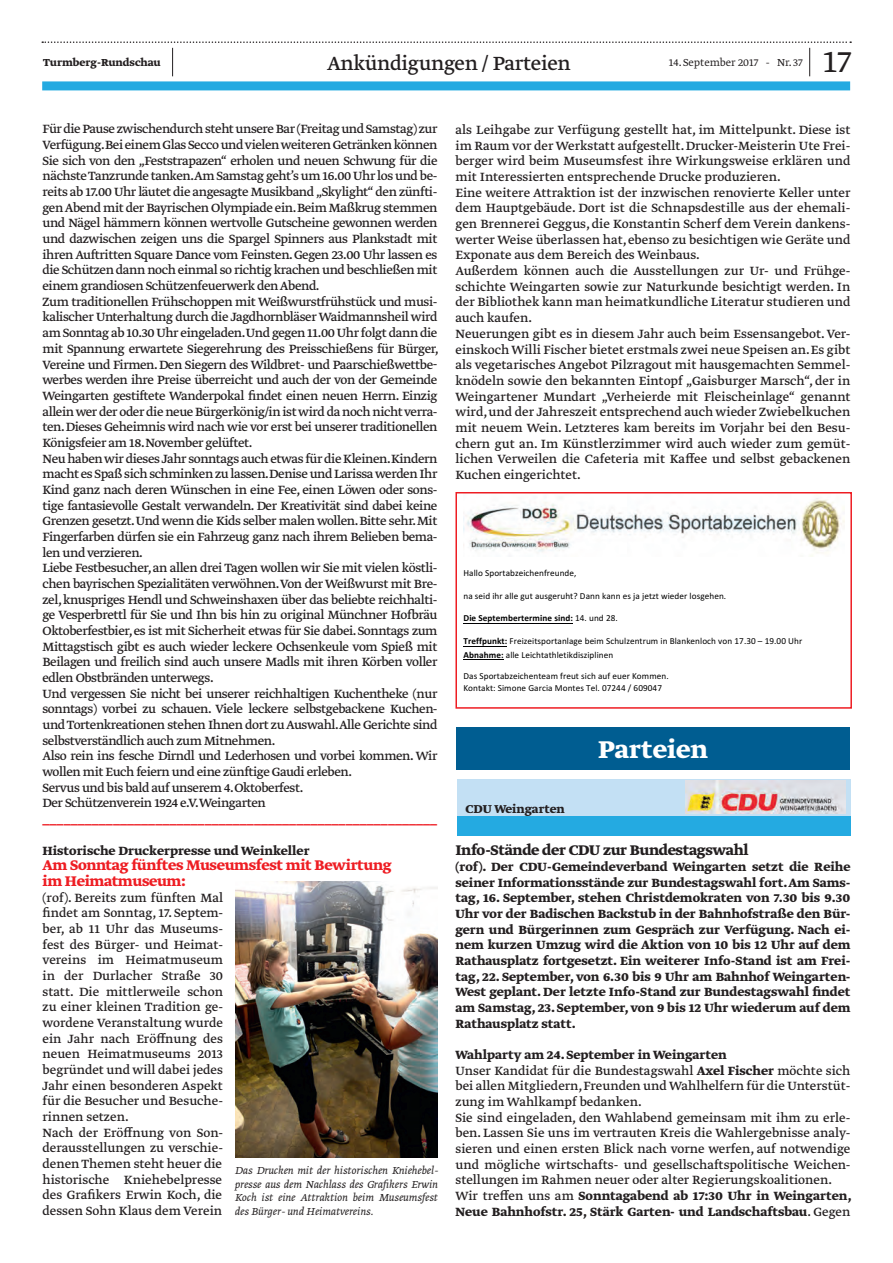
<style>
.page{position:relative;width:893px;height:1263px;background:#fff}
.page>*{position:absolute;margin:0;border:0;box-sizing:border-box;transform-origin:0 0}
.t1{font:300 36px "Greta Text Std";color:#231f20}
.t2{font:700 28.65px "Greta Text Std";color:#fff}
.t3{font:22.5px "Greta Text Std";letter-spacing:-.015em;color:#231f20}
.t4{font:700 16.5px/15.6px "Greta Text Std";letter-spacing:-.02em;color:#ee1d23}
.t5{font:700 16.5px "Greta Text Std";letter-spacing:-.02em;color:#231f20}
.t6{font:14.1px/15.8px "Greta Text Std";letter-spacing:-.03em;color:#231f20}
.t7{font:14.1px/15.8px "Greta Text Std";color:#231f20}
.t8{font:700 14.1px/15.8px "Greta Text Std";color:#231f20;text-align:justify}
.t9{font:700 14.1px "Greta Text Std";color:#ee1d23}
.t10{font:700 13.5px "Greta Text Std";color:#231f20}
.t11{font:italic 300 12px/13.5px "Greta Text Std";color:#231f20;text-align:justify}
.t12{font:300 12px "Greta Text Std";color:#231f20}
.t13{font:700 12px "Greta Text Std";color:#231f20}
.t14{font:9.15px/13.4px "Calibri";letter-spacing:.01em;color:#000001}
.t15{font:700 9.15px "Calibri";letter-spacing:.01em;color:#000001}
.s1{font-weight:400}
.s2{font-weight:700}
</style>
<div class="page">
<div style="left:42px;top:81px;width:808px;height:9px;background:#24aae1"></div>
<svg style="left:42px;top:41px;width:809px;height:35px"></svg>
<hr style="left:463px;top:623px;width:110px;height:1px;background:#000001">
<hr style="left:463px;top:646px;width:44px;height:1px;background:#000001">
<hr style="left:463px;top:659px;width:41px;height:1px;background:#000001">
<img style="left:463px;top:498px;width:381px;height:58px">
<div style="left:455px;top:492px;width:397px;height:217px;border:2px solid #ee1d23"></div>
<img style="left:236px;top:881px;width:201px;height:276px">
<div style="left:457px;top:779px;width:393px;height:57px;background:#c3e0f4"></div>
<div style="left:457px;top:816px;width:393px;height:20px;background:#24aae1"></div>
<img style="left:685px;top:781px;width:160px;height:32px">
<div style="left:456px;top:727px;width:394px;height:42px;background:#005d91"></div>
<p class="t13" style="left:43px;top:56px;width:119px">Turmberg-Rundschau</p>
<h3 class="t3" style="left:327px;top:50px;width:245px">Ankündigungen / Parteien</h3>
<p class="t12" style="left:669px;top:56px;width:135px">14. September 2017 - Nr. 37</p>
<h1 class="t1" style="left:823px;top:41px;width:29px">17</h1>
<p class="t6" style="left:43px;top:122px;width:398px">Für die Pause zwischendurch steht unsere Bar (Freitag und Samstag) zur Verfügung.Bei einem Glas Secco und vielen weiteren Getränken können Sie sich von den „Feststrapazen“ erholen und neuen Schwung für die nächste Tanzrunde tanken.Am Samstag geht’s um 16.00 Uhr los und be&shy;reits ab 17.00 Uhr läutet die angesagte Musikband „Skylight“ den zünfti&shy;gen Abend mit der Bayrischen Olympiade ein.Beim Maßkrug stemmen und Nägel hämmern können wertvolle Gutscheine gewonnen werden und dazwischen zeigen uns die Spargel Spinners aus Plankstadt mit ihren Auftritten Square Dance vom Feinsten. Gegen 23.00 Uhr lassen es die Schützen dann noch einmal so richtig krachen und beschließen mit einem grandiosen Schützenfeuerwerk den Abend.<br>Zum traditionellen Frühschoppen mit Weißwurstfrühstück und musi&shy;kalischer Unterhaltung durch die Jagdhornbläser Waidmannsheil wird am Sonntag ab 10.30 Uhr eingeladen.Und gegen 11.00 Uhr folgt dann die mit Spannung erwartete Siegerehrung des Preisschießens für Bürger, Vereine und Firmen. Den Siegern des Wildbret- und Paarschießwettbe&shy;werbes werden ihre Preise überreicht und auch der von der Gemeinde Weingarten gestiftete Wanderpokal findet einen neuen Herrn. Einzig allein wer der oder die neue Bürgerkönig/in ist wird da noch nicht verra&shy;ten. Dieses Geheimnis wird nach wie vor erst bei unserer traditionellen Königsfeier am 18.November gelüftet.<br>Neu haben wir dieses Jahr sonntags auch etwas für die Kleinen.Kindern macht es Spaß sich schminken zu lassen.Denise und Larissa werden Ihr Kind ganz nach deren Wünschen in eine Fee, einen Löwen oder sons&shy;tige fantasievolle Gestalt verwandeln. Der Kreativität sind dabei keine Grenzen gesetzt.Und wenn die Kids selber malen wollen.Bitte sehr.Mit Fingerfarben dürfen sie ein Fahrzeug ganz nach ihrem Belieben bema&shy;len und verzieren.<br>Liebe Festbesucher, an allen drei Tagen wollen wir Sie mit vielen köstli&shy;chen bayrischen Spezialitäten verwöhnen.Von der Weißwurst mit Bre&shy;zel, knuspriges Hendl und Schweinshaxen über das beliebte reichhalti&shy;ge Vesperbrettl für Sie und Ihn bis hin zu original Münchner Hofbräu Oktoberfestbier, es ist mit Sicherheit etwas für Sie dabei. Sonntags zum Mittagstisch gibt es auch wieder leckere Ochsenkeule vom Spieß mit Beilagen und freilich sind auch unsere Madls mit ihren Körben voller edlen Obstbränden unterwegs.<br>Und vergessen Sie nicht bei unserer reichhaltigen Kuchentheke (nur sonntags) vorbei zu schauen. Viele leckere selbstgebackene Kuchen&shy;und Tortenkreationen stehen Ihnen dort zu Auswahl.Alle Gerichte sind selbstverständlich auch zum Mitnehmen.<br>Also rein ins fesche Dirndl und Lederhosen und vorbei kommen. Wir wollen mit Euch feiern und eine zünftige Gaudi erleben.<br>Servus und bis bald auf unserem 4.Oktoberfest.<br>Der Schützenverein 1924 e.V.Weingarten</p>
<p class="t9" style="left:43px;top:811px;width:396px">________________________________________________________</p>
<p class="t8" style="left:43px;top:843px;width:269px">Historische Druckerpresse und Weinkeller</p>
<p class="t4" style="left:43px;top:858px;width:351px">Am Sonntag fünftes Museumsfest mit Bewirtung im Heimatmuseum:</p>
<p class="t7" style="left:43px;top:890px;width:182px">(rof). Bereits zum fünften Mal findet am Sonntag, 17. Septem&shy;ber, ab 11 Uhr das Museums&shy;fest des Bürger- und Heimat&shy;vereins im Heimatmuseum in der Durlacher Straße 30 statt. Die mittlerweile schon zu einer kleinen Tradition ge&shy;wordene Veranstaltung wurde ein Jahr nach Eröffnung des neuen Heimatmuseums 2013 begründet und will dabei jedes<br>Jahr einen besonderen Aspekt für die Besucher und Besuche&shy;rinnen setzen.<br>Nach der Eröffnung von Son&shy;derausstellungen zu verschie&shy;denen Themen steht heuer die historische Kniehebelpresse des Grafikers Erwin Koch, die dessen Sohn Klaus dem Verein</p>
<p class="t11" style="left:235px;top:1164px;width:205px">Das Drucken mit der historischen Kniehebel&shy;presse aus dem Nachlass des Grafikers Erwin Koch ist eine Attraktion beim Museumsfest des Bürger- und Heimatvereins.</p>
<p class="t7" style="left:455px;top:123px;width:396px">als Leihgabe zur Verfügung gestellt hat, im Mittelpunkt. Diese ist im Raum vor der Werkstatt aufgestellt. Drucker-Meisterin Ute Frei&shy;berger wird beim Museumsfest ihre Wirkungsweise erklären und mit Interessierten entsprechende Drucke produzieren.<br>Eine weitere Attraktion ist der inzwischen renovierte Keller unter dem Hauptgebäude. Dort ist die Schnapsdestille aus der ehemali&shy;gen Brennerei Geggus, die Konstantin Scherf dem Verein dankens&shy;werter Weise überlassen hat, ebenso zu besichtigen wie Geräte und Exponate aus dem Bereich des Weinbaus.<br>Außerdem können auch die Ausstellungen zur Ur- und Frühge&shy;schichte Weingarten sowie zur Naturkunde besichtigt werden. In der Bibliothek kann man heimatkundliche Literatur studieren und auch kaufen.<br>Neuerungen gibt es in diesem Jahr auch beim Essensangebot. Ver&shy;einskoch Willi Fischer bietet erstmals zwei neue Speisen an. Es gibt als vegetarisches Angebot Pilzragout mit hausgemachten Semmel&shy;knödeln sowie den bekannten Eintopf „Gaisburger Marsch“, der in Weingartener Mundart „Verheierde mit Fleischeinlage“ genannt wird, und der Jahreszeit entsprechend auch wieder Zwiebelkuchen mit neuem Wein. Letzteres kam bereits im Vorjahr bei den Besu&shy;chern gut an. Im Künstlerzimmer wird auch wieder zum gemüt&shy;lichen Verweilen die Cafeteria mit Kaffee und selbst gebackenen Kuchen eingerichtet.</p>
<p class="t14" style="left:463px;top:566px;width:115px">Hallo Sportabzeichenfreunde,</p>
<p class="t14" style="left:463px;top:589px;width:264px">na seid ihr alle gut ausgeruht? Dann kann es ja jetzt wieder losgehen.</p>
<p class="t15" style="left:463px;top:612px;width:156px">Die Septembertermine sind: <span class="s1">14. und 28.</span></p>
<p class="t14" style="left:463px;top:634px;width:340px"><span class="s2">Treffpunkt:</span> Freizeitsportanlage beim Schulzentrum in Blankenloch von 17.30 – 19.00 Uhr<br><span class="s2">Abnahme:</span> alle Leichtathletikdisziplinen</p>
<p class="t14" style="left:463px;top:670px;width:207px;line-height:11.4px">Das Sportabzeichenteam freut sich auf euer Kommen.<br>Kontakt: Simone Garcia Montes Tel. 07244 / 609047</p>
<p class="t10" style="left:465px;top:801px;width:101px">CDU Weingarten</p>
<h2 class="t2" style="left:598px;top:733px;width:111px">Parteien</h2>
<p class="t5" style="left:455px;top:840px;width:295px">Info-Stände der CDU zur Bundestagswahl</p>
<p class="t8" style="left:455px;top:859px;width:396px">(rof). Der CDU-Gemeindeverband Weingarten setzt die Reihe seiner Informationsstände zur Bundestagswahl fort. Am Sams&shy;tag, 16. September, stehen Christdemokraten von 7.30 bis 9.30<br>Uhr vor der Badischen Backstub in der Bahnhofstraße den Bür&shy;gern und Bürgerinnen zum Gespräch zur Verfügung. Nach ei&shy;nem kurzen Umzug wird die Aktion von 10 bis 12 Uhr auf dem Rathausplatz fortgesetzt. Ein weiterer Info-Stand ist am Frei&shy;tag, 22. September, von 6.30 bis 9 Uhr am Bahnhof Weingarten-West geplant. Der letzte Info-Stand zur Bundestagswahl findet am Samstag, 23. September, von 9 bis 12 Uhr wiederum auf dem Rathausplatz statt.</p>
<p class="t7" style="left:455px;top:1047px;width:398px"><span class="s2">Wahlparty am 24. September in Weingarten<br></span>Unser Kandidat für die Bundestagswahl <span class="s2">Axel Fischer</span> möchte sich bei allen Mitgliedern, Freunden und Wahlhelfern für die Unterstüt&shy;zung im Wahlkampf bedanken.<br>Sie sind eingeladen, den Wahlabend gemeinsam mit ihm zu erle&shy;ben. Lassen Sie uns im vertrauten Kreis die Wahlergebnisse analy&shy;sieren und einen ersten Blick nach vorne werfen, auf notwendige und mögliche wirtschafts- und gesellschaftspolitische Weichen&shy;stellungen im Rahmen neuer oder alter Regierungskoalitionen.<br>Wir treffen uns am <span class="s2">Sonntagabend ab 17:30 Uhr in Weingarten, Neue Bahnhofstr. 25, Stärk Garten- und Landschaftsbau</span>. Gegen</p>
</div>
